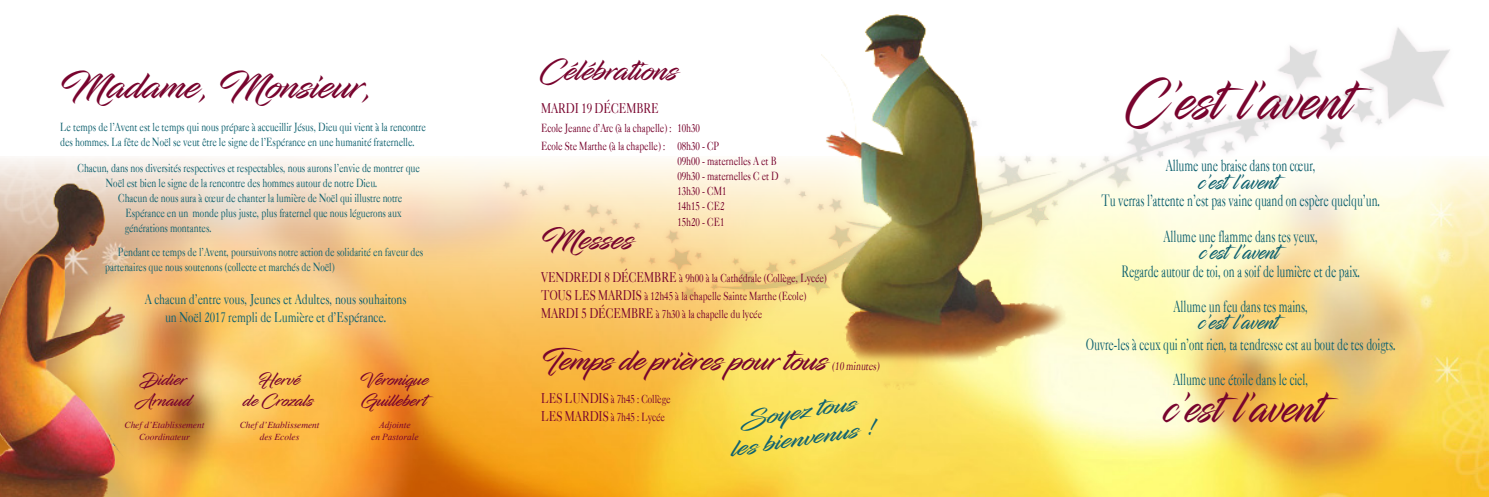
<style>
.page{position:relative;width:1489px;height:497px;background:#fff}
.page>*{position:absolute;margin:0;border:0;box-sizing:border-box;transform-origin:0 0}
.t1{font:57.5px "Infinite Stroke";color:#78042e;scale:.85 1}
.t2{font:45px "Infinite Stroke";color:#78042e;scale:.85 1}
.t3{font:37.5px "Infinite Stroke";color:#78042e}
.t4{font:30px "Infinite Stroke";color:#78042e}
.t5{font:22.5px "Infinite Stroke";color:#106270;scale:.85 1}
.t6{font:22.5px "Infinite Stroke";color:#106270;scale:1.25 1}
.t7{font:17.5px "Casque Condensed";color:#106270;scale:.85 1}
.t8{font:17.5px "Infinite Stroke";color:#78042e}
.t9{font:15px "Casque Condensed";color:#106270}
.t10{font:15px "Casque Condensed";color:#78042e}
.t11{font:12.5px/15px "Casque Condensed";color:#106270}
.t12{font:12.5px "Casque Condensed";color:#78042e}
.t13{font:italic 9.25px "Times";color:#78042e}
.t14{font:italic 9.25px "Times New Roman";color:#78042e}
.s1{font-size:15px}
</style>
<div class="page">
<img style="left:0;top:158px;width:1488px;height:338px">
<img style="left:0;top:173px;width:144px;height:323px">
<img style="left:478px;top:27px;width:1000px;height:279px">
<img style="left:821px;top:15px;width:246px;height:374px">
<p class="t3" style="left:60px;top:63px;width:316px">Madame, Monsieur,</p>
<p class="t11" style="left:60px;top:119px;width:367px">Le temps de l’Avent est le temps qui nous prépare à accueillir Jésus, Dieu qui vient à la rencontre</p>
<p class="t11" style="left:60px;top:134px;width:356px">des hommes. La fête de Noël se veut être le signe de l’Espérance en une humanité fraternelle.</p>
<p class="t11" style="left:106px;top:160px;width:315px;text-indent:-28px">Chacun, dans nos diversités respectives et respectables, nous aurons l’envie de montrer que<br>Noël est bien le signe de la rencontre des hommes autour de notre Dieu.</p>
<p class="t11" style="left:118px;top:190px;width:285px">Chacun de nous aura à cœur de chanter la lumière de Noël qui illustre notre</p>
<p class="t11" style="left:125px;top:205px;width:278px">Espérance en un monde plus juste, plus fraternel que nous léguerons aux générations montantes.</p>
<p class="t11" style="left:105px;top:244px;width:319px;text-indent:13px">Pendant ce temps de l’Avent, poursuivons notre action de solidarité en faveur des partenaires que nous soutenons (collecte et marchés de Noël)</p>
<p class="t9" style="left:145px;top:290px;width:263px">A chacun d’entre vous, Jeunes et Adultes, nous souhaitons</p>
<p class="t9" style="left:165px;top:308px;width:223px">un Noël 2017 rempli de Lumière et d’Espérance.</p>
<p class="t8" style="left:141px;top:368px;width:47px">Didier</p>
<p class="t8" style="left:136px;top:389px;width:57px">Arnaud</p>
<p class="t13" style="left:124px;top:419px;width:81px">Chef d’Etablissement</p>
<p class="t13" style="left:139px;top:431px;width:52px">Coordinateur</p>
<p class="t8" style="left:258px;top:368px;width:45px">Hervé</p>
<p class="t8" style="left:245px;top:389px;width:71px">de Crozals</p>
<p class="t13" style="left:240px;top:419px;width:81px">Chef d’Etablissement</p>
<p class="t13" style="left:260px;top:431px;width:41px">des Ecoles</p>
<p class="t8" style="left:360px;top:368px;width:71px">Véronique</p>
<p class="t8" style="left:362px;top:389px;width:67px">Guillebert</p>
<p class="t14" style="left:379px;top:418px;width:33px">Adjointe</p>
<p class="t14" style="left:371px;top:429px;width:49px">en Pastorale</p>
<p class="t4" style="left:541px;top:52px;width:140px">Célébrations</p>
<p class="t10" style="left:541px;top:100px;width:119px">MARDI 19 DÉCEMBRE</p>
<p class="t12" style="left:541px;top:121px;width:160px">Ecole Jeanne d’Arc (à la chapelle) : 10h30</p>
<p class="t12" style="left:541px;top:139px;width:179px">Ecole Ste Marthe (à la chapelle) : 08h30 - CP</p>
<p class="t12" style="left:677px;top:154px;width:101px">09h00 - maternelles A et B</p>
<p class="t12" style="left:677px;top:169px;width:103px">09h30 - maternelles C et D</p>
<p class="t12" style="left:677px;top:184px;width:50px">13h30 - CM1</p>
<p class="t12" style="left:677px;top:199px;width:49px">14h15 - CE2</p>
<p class="t12" style="left:677px;top:214px;width:49px">15h20 - CE1</p>
<p class="t4" style="left:541px;top:221px;width:96px">Messes</p>
<p class="t12" style="left:541px;top:271px;width:287px"><span class="s1">VENDREDI 8 DÉCEMBRE</span> à 9h00 à la Cathédrale (Collège, Lycée)</p>
<p class="t12" style="left:541px;top:289px;width:267px"><span class="s1">TOUS LES MARDIS</span> à 12h45 à la chapelle Sainte Marthe (Ecole)</p>
<p class="t12" style="left:541px;top:307px;width:222px"><span class="s1">MARDI 5 DÉCEMBRE</span> à 7h30 à la chapelle du lycée</p>
<p class="t4" style="left:541px;top:341px;width:290px">Temps de prières pour tous</p>
<p class="t12" style="left:832px;top:358px;width:51px">(10 minutes)</p>
<p class="t12" style="left:541px;top:391px;width:131px"><span class="s1">LES LUNDIS</span> à 7h45 : Collège</p>
<p class="t12" style="left:541px;top:409px;width:125px"><span class="s1">LES MARDIS</span> à 7h45 : Lycée</p>
<p class="t6" style="left:741px;top:406px;width:95px;rotate:-9deg">Soyez tous</p>
<p class="t6" style="left:731px;top:435px;width:119px;rotate:-9deg">les bienvenus !</p>
<p class="t1" style="left:1127px;top:65px;width:268px">C’est l’avent</p>
<p class="t7" style="left:1165px;top:156px;width:178px">Allume une braise dans ton cœur,</p>
<p class="t5" style="left:1199px;top:168px;width:95px">c’est l’avent</p>
<p class="t7" style="left:1101px;top:191px;width:329px">Tu verras l’attente n’est pas vaine quand on espère quelqu’un.</p>
<p class="t7" style="left:1163px;top:226px;width:183px">Allume une flamme dans tes yeux,</p>
<p class="t5" style="left:1200px;top:238px;width:95px">c’est l’avent</p>
<p class="t7" style="left:1121px;top:261px;width:282px">Regarde autour de toi, on a soif de lumière et de paix.</p>
<p class="t7" style="left:1173px;top:296px;width:160px">Allume un feu dans tes mains,</p>
<p class="t5" style="left:1199px;top:308px;width:95px">c’est l’avent</p>
<p class="t7" style="left:1085px;top:334px;width:366px">Ouvre-les à ceux qui n’ont rien, ta tendresse est au bout de tes doigts.</p>
<p class="t7" style="left:1173px;top:369px;width:161px">Allume une étoile dans le ciel,</p>
<p class="t2" style="left:1166px;top:379px;width:188px">c’est l’avent</p>
</div>
